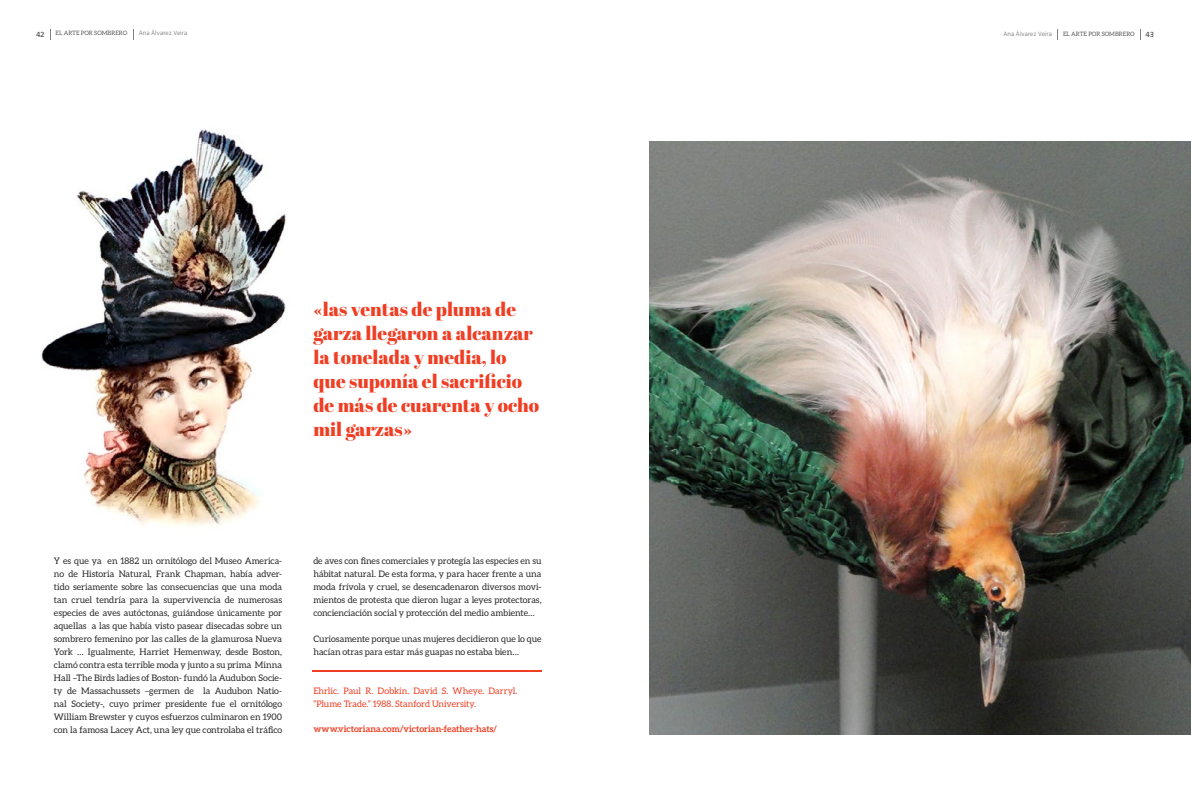
<style>
.page{position:relative;width:1191px;height:808px;background:#fff}
.page>*{position:absolute;margin:0;border:0;box-sizing:border-box;transform-origin:0 0}
.t1{font:19px/24px "Abril Fatface";color:#ef3e23}
.t2{font:9px/13px "Aleo";color:#292829;text-align:justify}
.t3{font:9px/13px "Aleo";letter-spacing:-.005em;color:#ef3e23}
.t4{font:700 9px "Aleo";letter-spacing:.005em;color:#ef3e23}
.t5{font:8px "Zwo LF w 5";color:#58595b}
.t6{font:6.5px "Zwo w 3";color:#808285}
.t7{font:6px "Aleo";color:#58595b}
</style>
<div class="page">
<img style="left:41px;top:129px;width:245px;height:397px">
<hr style="left:312px;top:671px;width:229px;height:1px;background:#ef3e23">
<img style="left:649px;top:142px;width:542px;height:592px">
<p class="t5" style="left:36px;top:29px;width:10px">42</p>
<p class="t7" style="left:56px;top:30px;width:73px">EL ARTE POR SOMBRERO</p>
<p class="t6" style="left:139px;top:30px;width:50px">Ana Álvarez Veira</p>
<p class="t5" style="left:1145px;top:29px;width:10px">43</p>
<p class="t6" style="left:1003px;top:30px;width:50px">Ana Álvarez Veira</p>
<p class="t7" style="left:1063px;top:30px;width:73px">EL ARTE POR SOMBRERO</p>
<h1 class="t1" style="left:313px;top:297px;width:227px">«las ventas de pluma de garza llegaron a alcanzar la tonelada y media, lo que suponía el sacrificio de más de cuarenta y ocho mil garzas»</h1>
<p class="t2" style="left:54px;top:554px;width:230px">Y es que ya en 1882 un ornitólogo del Museo America&shy;no de Historia Natural, Frank Chapman, había adver&shy;tido seriamente sobre las consecuencias que una moda tan cruel tendría para la supervivencia de numerosas especies de aves autóctonas, guiándose únicamente por aquellas a las que había visto pasear disecadas sobre un sombrero femenino por las calles de la glamurosa Nueva York … Igualmente, Harriet Hemenway, desde Boston, clamó contra esta terrible moda y junto a su prima Minna Hall –The Birds ladies of Boston- fundó la Audubon Socie&shy;ty de Massachussets –germen de la Audubon Natio&shy;nal Society-, cuyo primer presidente fue el ornitólogo William Brewster y cuyos esfuerzos culminaron en 1900 con la famosa Lacey Act, una ley que controlaba el tráfico</p>
<p class="t2" style="left:313px;top:554px;width:230px">de aves con fines comerciales y protegía las especies en su hábitat natural. De esta forma, y para hacer frente a una moda frívola y cruel, se desencadenaron diversos movi&shy;mientos de protesta que dieron lugar a leyes protectoras, concienciación social y protección del medio ambiente…</p>
<p class="t2" style="left:313px;top:632px;width:230px">Curiosamente porque unas mujeres decidieron que lo que hacían otras para estar más guapas no estaba bien…</p>
<p class="t3" style="left:313px;top:684px;width:206px">Ehrlic. Paul R. Dobkin. David S. Wheye. Darryl. “Plume Trade.” 1988. Stanford University.</p>
<p class="t4" style="left:313px;top:724px;width:185px">www.victoriana.com/victorian-feather-hats/</p>
</div>
